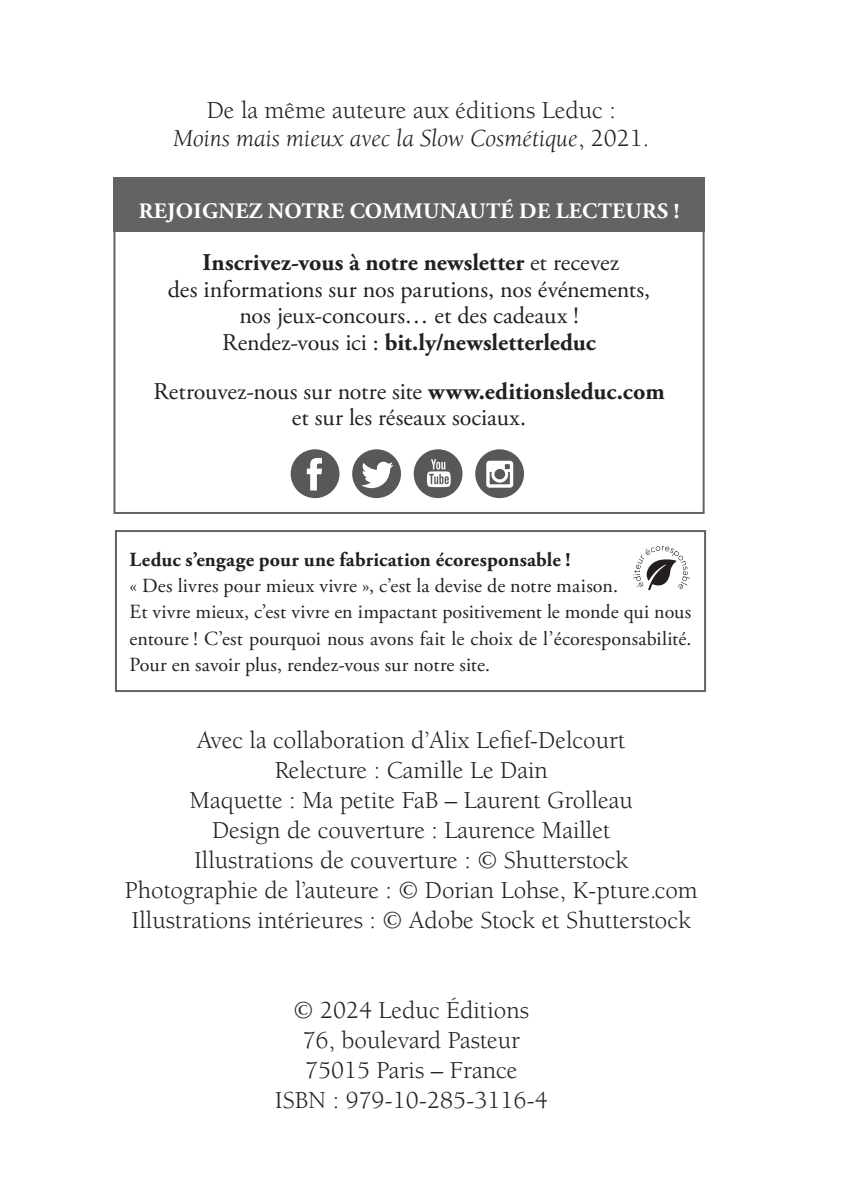
<style>
.page{position:relative;width:851px;height:1191px;background:#fff}
.page>*{position:absolute;margin:0;border:0;box-sizing:border-box;transform-origin:0 0}
.t1{font:25px/30px "Berkeley Pro";color:#231f20;text-align:center}
.t2{font:24px/26.4px "Adobe Garamond Pro";color:#231f20;text-align:center}
.t3{font:700 22px "Adobe Garamond Pro";letter-spacing:.015em;color:#fff}
.t4{font:20px/26.4px "Adobe Garamond Pro";color:#231f20}
.t5{font:700 20px "Adobe Garamond Pro";letter-spacing:.015em;color:#231f20}
.s1{font-style:italic}
.s2{font-weight:700}
</style>
<div class="page">
<div style="left:113px;top:177px;width:591px;height:55px;background:#636366"></div>
<div style="left:113px;top:181px;width:591px;height:333px;border:2px solid #636366"></div>
<div style="left:115px;top:530px;width:591px;height:162px;border:2px solid #636366"></div>
<div style="left:290px;top:449px;width:49px;height:49px;background:#5a5757;border-radius:50%"></div>
<svg style="left:307px;top:458px;width:15px;height:32px"></svg>
<svg style="left:352px;top:449px;width:49px;height:49px"></svg>
<svg style="left:413px;top:449px;width:49px;height:49px"></svg>
<svg style="left:426px;top:459px;width:24px;height:28px"></svg>
<svg style="left:475px;top:449px;width:49px;height:49px"></svg>
<svg style="left:361px;top:461px;width:32px;height:28px"></svg>
<svg style="left:486px;top:461px;width:27px;height:27px"></svg>
<svg style="left:633px;top:546px;width:56px;height:44px"></svg>
<p class="t1" style="left:173px;top:97px;width:477px;line-height:28px">De la même auteure aux éditions Leduc :<br><span class="s1">Moins mais mieux avec la Slow Cosmétique</span>, 2021.</p>
<p class="t3" style="left:139px;top:198px;width:541px">REJOIGNEZ NOTRE COMMUNAUTÉ DE LECTEURS !</p>
<p class="t2" style="left:168px;top:250px;width:484px"><span class="s2">Inscrivez-vous à notre newsletter</span> et recevez<br>des informations sur nos parutions, nos événements, nos jeux-concours… et des cadeaux !<br>Rendez-vous ici : <span class="s2">bit.ly/newsletterleduc</span></p>
<p class="t2" style="left:153px;top:378px;width:512px">Retrouvez-nous sur notre site <span class="s2">www.editionsleduc.com </span>et sur les réseaux sociaux.</p>
<p class="t5" style="left:130px;top:547px;width:442px">Leduc s’engage pour une fabrication écoresponsable !</p>
<p class="t4" style="left:130px;top:573px;width:563px">« Des livres pour mieux vivre », c’est la devise de notre maison.<br>Et vivre mieux, c’est vivre en impactant positivement le monde qui nous entoure ! C’est pourquoi nous avons fait le choix de l’écoresponsabilité.<br>Pour en savoir plus, rendez-vous sur notre site.</p>
<p class="t1" style="left:125px;top:725px;width:574px">Avec la collaboration d’Alix Lefief-Delcourt<br>Relecture : Camille Le Dain<br>Maquette : Ma petite FaB – Laurent Grolleau<br>Design de couverture : Laurence Maillet<br>Illustrations de couverture : © Shutterstock Photographie de l’auteure : © Dorian Lohse, K-pture.com Illustrations intérieures : © Adobe Stock et Shutterstock</p>
<p class="t1" style="left:275px;top:995px;width:274px">© 2024 Leduc Éditions<br>76, boulevard Pasteur<br>75015 Paris – France<br>ISBN : 979-10-285-3116-4</p>
</div>
